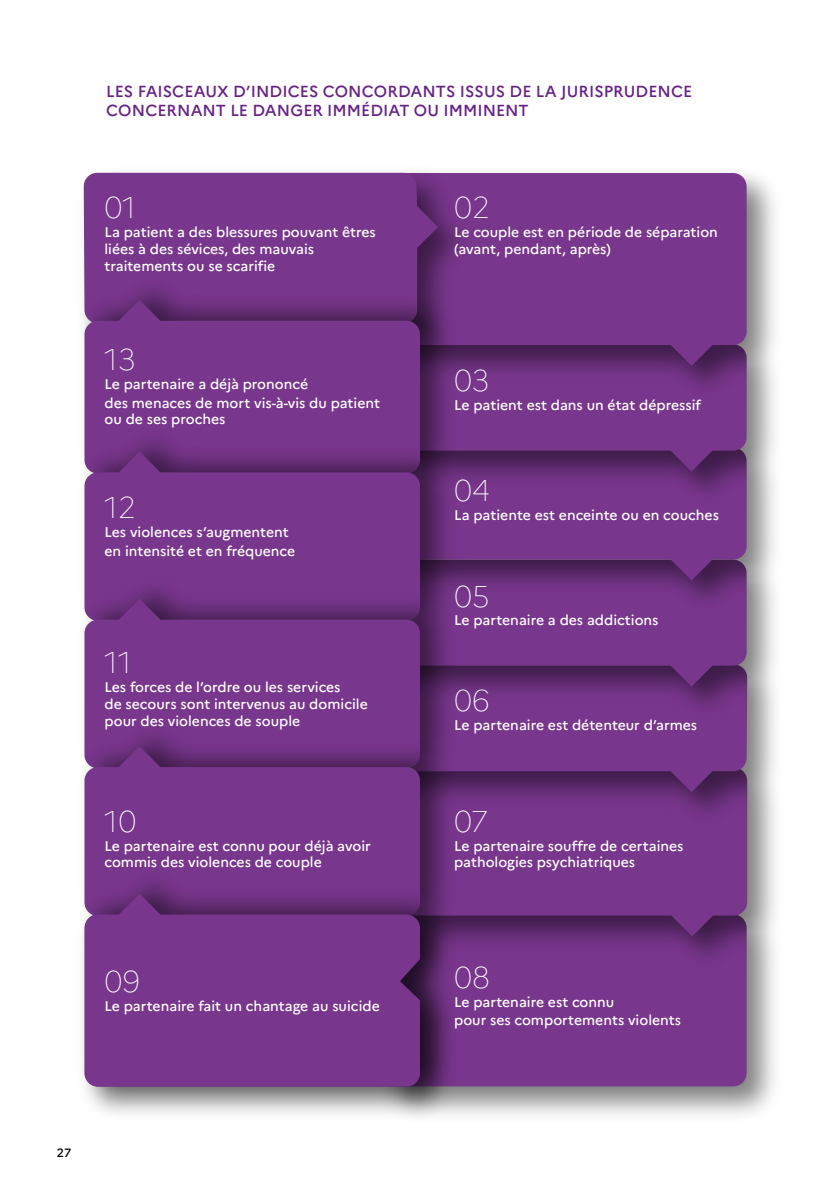
<style>
.page{position:relative;width:840px;height:1191px;background:#fff}
.page>*{position:absolute;margin:0;border:0;box-sizing:border-box;transform-origin:0 0}
.t1{font:100 30px "Marianne";letter-spacing:-.01em;color:#fff}
.t2{font:500 16px/19.2px "Marianne";color:#662383}
.t3{font:500 14px/16.8px "Marianne";color:#fff}
.t4{font:500 12px "Marianne";color:#000}
</style>
<div class="page">
<img style="left:462px;top:980px;width:313px;height:135px">
<div style="left:385px;top:914px;width:361px;height:172px;background:#78368c;border-radius:13px"></div>
<img style="left:464px;top:836px;width:312px;height:144px">
<svg style="left:464px;top:836px;width:282px;height:100px;background:#703283"></svg>
<img style="left:464px;top:730px;width:312px;height:106px">
<svg style="left:464px;top:730px;width:282px;height:62px;background:#6b307d"></svg>
<img style="left:464px;top:624px;width:312px;height:106px">
<svg style="left:464px;top:624px;width:282px;height:62px;background:#6b307d"></svg>
<img style="left:464px;top:516px;width:311px;height:108px">
<svg style="left:464px;top:516px;width:282px;height:64px;background:#6c317e"></svg>
<img style="left:464px;top:410px;width:311px;height:106px">
<svg style="left:464px;top:410px;width:282px;height:61px;background:#6b307d"></svg>
<img style="left:464px;top:174px;width:311px;height:236px">
<svg style="left:482px;top:173px;width:264px;height:193px;background:#733487"></svg>
<img style="left:83px;top:171px;width:399px;height:196px">
<div style="left:84px;top:173px;width:354px;height:91px;background:#78368c"></div>
<img style="left:83px;top:264px;width:381px;height:151px">
<svg style="left:84px;top:300px;width:336px;height:115px;background:#743588"></svg>
<img style="left:84px;top:415px;width:380px;height:148px">
<svg style="left:84px;top:451px;width:336px;height:112px;background:#753588"></svg>
<img style="left:84px;top:563px;width:380px;height:147px">
<svg style="left:84px;top:599px;width:336px;height:111px;background:#753588"></svg>
<img style="left:84px;top:710px;width:380px;height:148px">
<svg style="left:84px;top:746px;width:336px;height:112px;background:#753588"></svg>
<img style="left:79px;top:858px;width:385px;height:253px">
<svg style="left:84px;top:893px;width:336px;height:193px;background:#78398b"></svg>
<p class="t2" style="left:106px;top:82px;width:587px">LES FAISCEAUX D’INDICES CONCORDANTS ISSUS DE LA JURISPRUDENCE<br>CONCERNANT LE DANGER IMMÉDIAT OU IMMINENT</p>
<h1 class="t1" style="left:104px;top:189px;width:33px">01</h1>
<p class="t3" style="left:104px;top:224px;width:273px">La patient a des blessures pouvant êtres liées à des sévices, des mauvais traitements ou se scarifie</p>
<h1 class="t1" style="left:104px;top:341px;width:33px">13</h1>
<p class="t3" style="left:104px;top:374px;width:277px;line-height:18.8px">Le partenaire a déjà prononcé<br>des menaces de mort vis-à-vis du patient</p>
<p class="t3" style="left:104px;top:411px;width:122px">ou de ses proches</p>
<h1 class="t1" style="left:104px;top:489px;width:33px">12</h1>
<p class="t3" style="left:104px;top:522px;width:192px;line-height:18.8px">Les violences s’augmentent en intensité et en fréquence</p>
<h1 class="t1" style="left:104px;top:644px;width:29px">11</h1>
<p class="t3" style="left:104px;top:678px;width:265px">Les forces de l’ordre ou les services<br>de secours sont intervenus au domicile pour des violences de souple</p>
<h1 class="t1" style="left:104px;top:802px;width:33px">10</h1>
<p class="t3" style="left:104px;top:837px;width:268px">Le partenaire est connu pour déjà avoir commis des violences de couple</p>
<h1 class="t1" style="left:104px;top:963px;width:37px">09</h1>
<p class="t3" style="left:104px;top:997px;width:276px">Le partenaire fait un chantage au suicide</p>
<h1 class="t1" style="left:454px;top:189px;width:37px">02</h1>
<p class="t3" style="left:454px;top:224px;width:265px">Le couple est en période de séparation (avant, pendant, après)</p>
<h1 class="t1" style="left:454px;top:362px;width:37px">03</h1>
<p class="t3" style="left:454px;top:397px;width:248px">Le patient est dans un état dépressif</p>
<h1 class="t1" style="left:454px;top:472px;width:37px">04</h1>
<p class="t3" style="left:454px;top:506px;width:266px">La patiente est enceinte ou en couches</p>
<h1 class="t1" style="left:454px;top:577px;width:37px">05</h1>
<p class="t3" style="left:454px;top:612px;width:206px">Le partenaire a des addictions</p>
<h1 class="t1" style="left:454px;top:682px;width:38px">06</h1>
<p class="t3" style="left:454px;top:716px;width:244px">Le partenaire est détenteur d’armes</p>
<h1 class="t1" style="left:454px;top:802px;width:36px">07</h1>
<p class="t3" style="left:454px;top:837px;width:231px">Le partenaire souffre de certaines pathologies psychiatriques</p>
<h1 class="t1" style="left:454px;top:958px;width:37px">08</h1>
<p class="t3" style="left:454px;top:992px;width:228px;line-height:18.8px">Le partenaire est connu<br>pour ses comportements violents</p>
<p class="t4" style="left:57px;top:1145px;width:16px">27</p>
</div>
